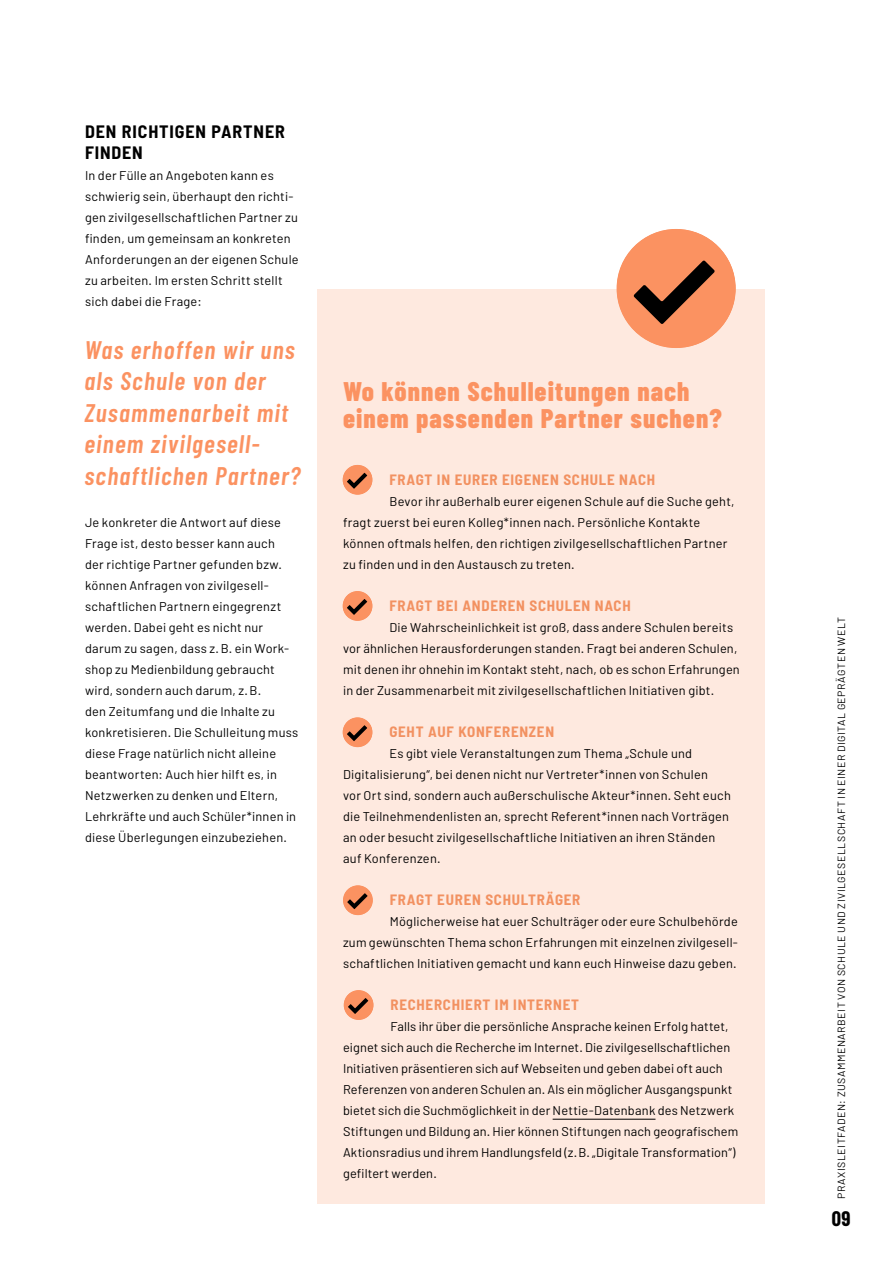
<style>
.page{position:relative;width:893px;height:1263px;background:#fff}
.page>*{position:absolute;margin:0;border:0;box-sizing:border-box;transform-origin:0 0}
.t1{font:800 27px/27px "Barlow Condensed";letter-spacing:.04em;color:#fb9261}
.t2{font:italic 600 25.5px/31.5px "Barlow Condensed";letter-spacing:.05em;color:#fb9261}
.t3{font:700 21px "Barlow Condensed";color:#000}
.t4{font:700 semi-condensed 18px/21px "Barlow";letter-spacing:.05em;color:#000}
.t5{font:700 semi-condensed 15px "Barlow";letter-spacing:.05em;color:#f29161}
.t6{font:12.75px/21px "Barlow";letter-spacing:.02em;color:#000}
.t7{font:10.5px "Barlow";letter-spacing:.05em;color:#000}
</style>
<div class="page">
<div style="left:317px;top:289px;width:448px;height:914px;background:#fee9df"></div>
<hr style="left:553px;top:1119px;width:102px;height:1px;background:#000">
<div style="left:343px;top:465px;width:29px;height:30px;background:#fb9261;border-radius:50%"></div>
<svg style="left:347px;top:473px;width:20px;height:16px"></svg>
<div style="left:343px;top:591px;width:29px;height:30px;background:#fb9261;border-radius:50%"></div>
<svg style="left:347px;top:599px;width:20px;height:16px"></svg>
<div style="left:343px;top:717px;width:29px;height:30px;background:#fb9261;border-radius:50%"></div>
<svg style="left:347px;top:725px;width:20px;height:16px"></svg>
<div style="left:344px;top:990px;width:29px;height:30px;background:#fb9261;border-radius:50%"></div>
<svg style="left:348px;top:998px;width:20px;height:16px"></svg>
<div style="left:617px;top:229px;width:119px;height:119px;background:#fb9261;border-radius:50%"></div>
<svg style="left:634px;top:260px;width:81px;height:64px"></svg>
<div style="left:343px;top:885px;width:30px;height:30px;background:#fb9261;border-radius:50%"></div>
<svg style="left:347px;top:893px;width:21px;height:16px"></svg>
<h3 class="t4" style="left:85px;top:121px;width:201px">DEN RICHTIGEN PARTNER<br>FINDEN</h3>
<p class="t6" style="left:85px;top:165px;width:215px">In der Fülle an Angeboten kann es schwierig sein, überhaupt den richti&shy;gen zivilgesellschaftlichen Partner zu finden, um gemeinsam an konkreten Anforderungen an der eigenen Schule zu arbeiten. Im ersten Schritt stellt sich dabei die Frage:</p>
<h2 class="t2" style="left:85px;top:333px;width:217px">Was erhoffen wir uns als Schule von der<br>Zusammenarbeit mit einem zivilgesell&shy;schaftlichen Partner?</h2>
<p class="t6" style="left:85px;top:511px;width:215px">Je konkreter die Antwort auf diese Frage ist, desto besser kann auch<br>der richtige Partner gefunden bzw. können Anfragen von zivilgesell&shy;schaftlichen Partnern eingegrenzt werden. Dabei geht es nicht nur darum zu sagen, dass z.B. ein Work&shy;shop zu Medienbildung gebraucht wird, sondern auch darum, z.B.<br>den Zeitumfang und die Inhalte zu konkretisieren. Die Schulleitung muss diese Frage natürlich nicht alleine beantworten: Auch hier hilft es, in Netzwerken zu denken und Eltern, Lehrkräfte und auch Schüler*innen in diese Überlegungen einzubeziehen.</p>
<h1 class="t1" style="left:343px;top:377px;width:380px">Wo können Schulleitungen nach einem passenden Partner suchen?</h1>
<p class="t5" style="left:389px;top:470px;width:267px">FRAGT IN EURER EIGENEN SCHULE NACH</p>
<p class="t6" style="left:343px;top:490px;width:393px;text-indent:46px">Bevor ihr außerhalb eurer eigenen Schule auf die Suche geht, fragt zuerst bei euren Kolleg*innen nach. Persönliche Kontakte können oftmals helfen, den richtigen zivilgesellschaftlichen Partner zu finden und in den Austausch zu treten.</p>
<p class="t5" style="left:389px;top:596px;width:243px">FRAGT BEI ANDEREN SCHULEN NACH</p>
<p class="t6" style="left:343px;top:616px;width:398px;text-indent:46px">Die Wahrscheinlichkeit ist groß, dass andere Schulen bereits vor ähnlichen Herausforderungen standen. Fragt bei anderen Schulen, mit denen ihr ohnehin im Kontakt steht, nach, ob es schon Erfahrungen in der Zusammenarbeit mit zivilgesellschaftlichen Initiativen gibt.</p>
<p class="t5" style="left:389px;top:722px;width:166px">GEHT AUF KONFERENZEN</p>
<p class="t6" style="left:343px;top:742px;width:389px;text-indent:46px">Es gibt viele Veranstaltungen zum Thema „Schule und Digitalisierung“, bei denen nicht nur Vertreter*innen von Schulen<br>vor Ort sind, sondern auch außerschulische Akteur*innen. Seht euch die Teilnehmendenlisten an, sprecht Referent*innen nach Vorträgen an oder besucht zivilgesellschaftliche Initiativen an ihren Ständen auf Konferenzen.</p>
<p class="t5" style="left:390px;top:890px;width:192px">FRAGT EUREN SCHULTRÄGER</p>
<p class="t6" style="left:343px;top:910px;width:396px;text-align:justify;text-indent:47px">Möglicherweise hat euer Schulträger oder eure Schulbehörde zum gewünschten Thema schon Erfahrungen mit einzelnen zivilgesell&shy;schaftlichen Initiativen gemacht und kann euch Hinweise dazu geben.</p>
<p class="t5" style="left:390px;top:995px;width:190px">RECHERCHIERT IM INTERNET</p>
<p class="t6" style="left:343px;top:1015px;width:397px;text-indent:47px">Falls ihr über die persönliche Ansprache keinen Erfolg hattet, eignet sich auch die Recherche im Internet. Die zivilgesellschaftlichen Initiativen präsentieren sich auf Webseiten und geben dabei oft auch Referenzen von anderen Schulen an. Als ein möglicher Ausgangspunkt bietet sich die Suchmöglichkeit in der Nettie-Datenbank des Netzwerk Stiftungen und Bildung an. Hier können Stiftungen nach geografischem Aktionsradius und ihrem Handlungsfeld (z.B. „Digitale Transformation“) gefiltert werden.</p>
<p class="t7" style="left:835px;top:1199px;width:583px;rotate:-90deg">PRAXISLEITFADEN: ZUSAMMENARBEIT VON SCHULE UND ZIVILGESELLSCHAFT IN EINER DIGITAL GEPRÄGTEN WELT</p>
<h3 class="t3" style="left:832px;top:1205px;width:20px">09</h3>
</div>
